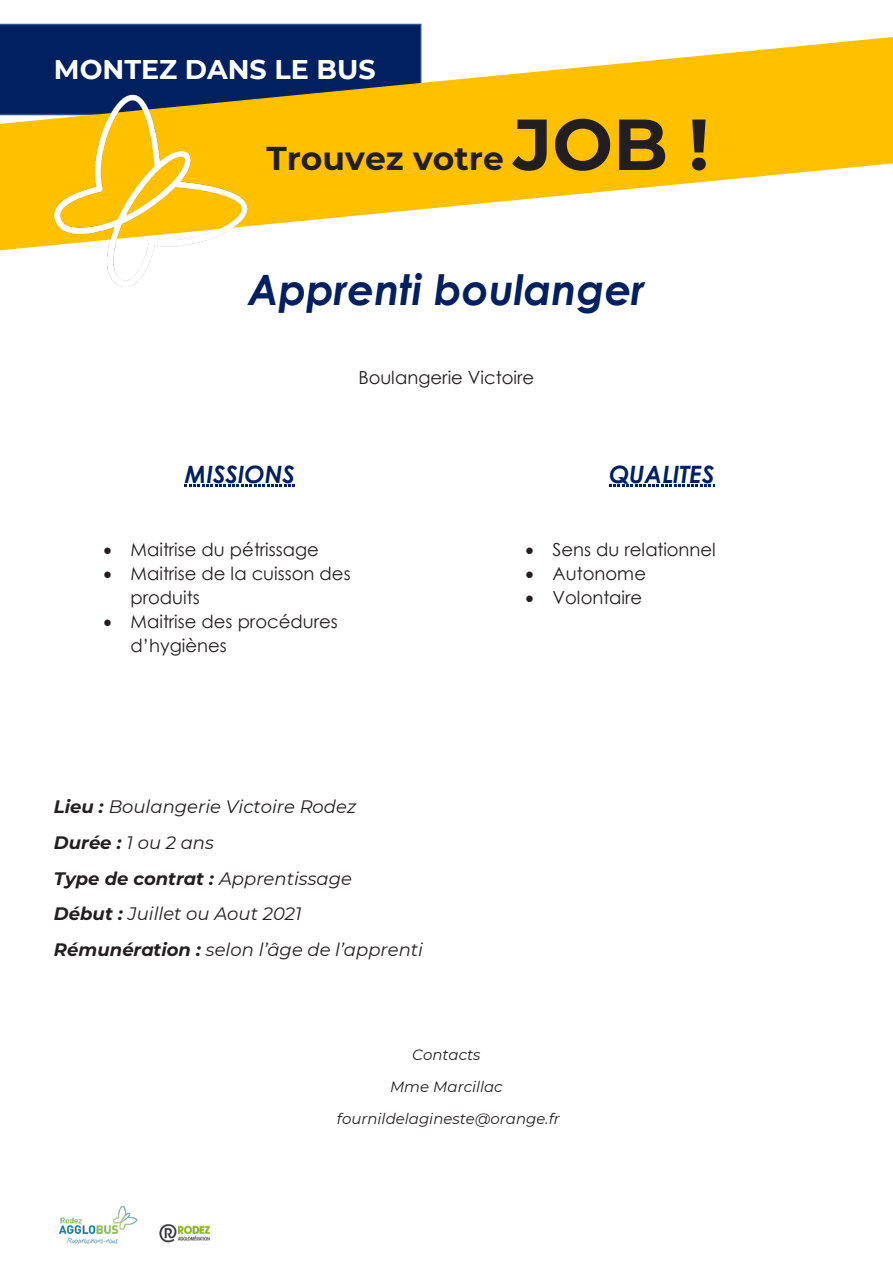
<style>
.page{position:relative;width:893px;height:1263px;background:#fff}
.page>*{position:absolute;margin:0;border:0;box-sizing:border-box;transform-origin:0 0}
.t1{font:italic 700 42px "Century Gothic";color:#002060}
.t2{font:700 33px "Montserrat";color:#231f20}
.t3{font:700 27px "Montserrat";color:#fff}
.t4{font:italic 700 24px "Century Gothic";color:#002060}
.t5{font:18px/24px "Century Gothic";color:#231f20}
.t6{font:italic 18px/35.7px "Montserrat";color:#231f20}
.t7{font:italic 15px/31.8px "Montserrat";color:#231f20;text-align:center}
.s1{font-size:72px}
.s2{font-weight:700}
</style>
<div class="page">
<img style="left:159px;top:1224px;width:51px;height:19px">
<img style="left:60px;top:1206px;width:76px;height:38px">
<svg style="left:0;top:24px;width:421px;height:13px;background:#042464"></svg>
<svg style="left:0;top:37px;width:893px;height:213px;fill:#ffc000"></svg>
<svg style="left:185px;top:485px;width:110px;height:2px"></svg>
<svg style="left:609px;top:485px;width:106px;height:2px"></svg>
<img style="left:54px;top:94px;width:193px;height:193px">
<p class="t3" style="left:54px;top:50px;width:323px">MONTEZ DANS LE BUS</p>
<p class="t2" style="left:266px;top:134px;width:444px">Trouvez votre <span class="s1">JOB !</span></p>
<p class="t1" style="left:248px;top:258px;width:399px">Apprenti boulanger</p>
<p class="t5" style="left:358px;top:365px;width:177px">Boulangerie Victoire</p>
<p class="t4" style="left:185px;top:456px;width:112px">MISSIONS</p>
<p class="t5" style="left:103px;top:537px;width:217px">• Maitrise du pétrissage</p>
<p class="t5" style="left:130px;top:561px;width:222px;text-indent:-27px">• Maitrise de la cuisson des produits</p>
<p class="t5" style="left:130px;top:609px;width:209px;text-indent:-27px">• Maitrise des procédures d’hygiènes</p>
<p class="t4" style="left:609px;top:456px;width:107px">QUALITES</p>
<p class="t5" style="left:525px;top:537px;width:192px">• Sens du relationnel</p>
<p class="t5" style="left:525px;top:561px;width:122px">• Autonome</p>
<p class="t5" style="left:525px;top:585px;width:118px">• Volontaire</p>
<p class="t6" style="left:54px;top:788px;width:371px"><span class="s2">Lieu :</span> Boulangerie Victoire Rodez<br><span class="s2">Durée :</span> 1 ou 2 ans<br><span class="s2">Type de contrat :</span> Apprentissage<br><span class="s2">Début :</span> Juillet ou Aout 2021<br><span class="s2">Rémunération :</span> selon l’âge de l’apprenti</p>
<p class="t7" style="left:337px;top:1038px;width:224px">Contacts<br>Mme Marcillac fournildelagineste@orange.fr</p>
</div>
